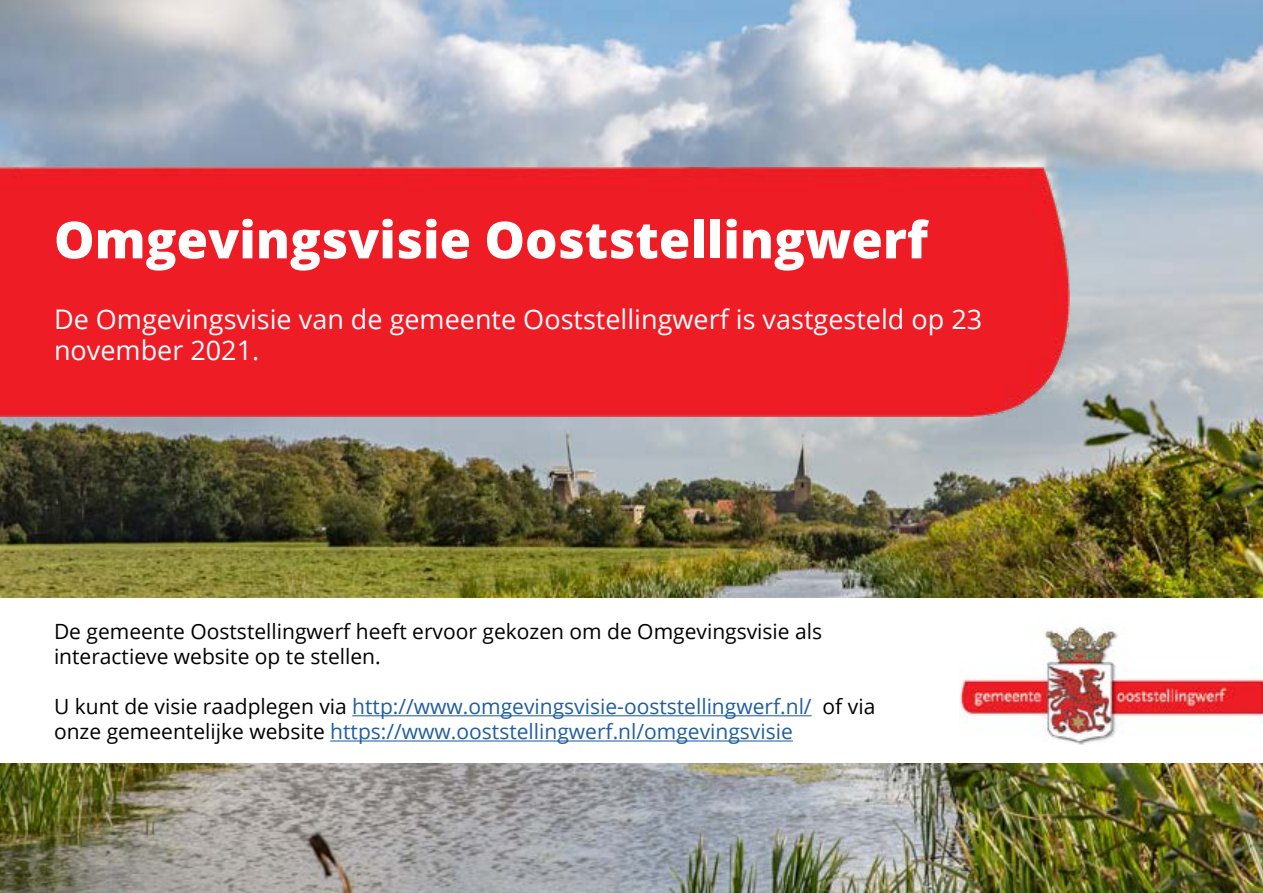
<style>
.page{position:relative;width:1263px;height:893px;background:#fff}
.page>*{position:absolute;margin:0;border:0;box-sizing:border-box;transform-origin:0 0}
.t1{font:800 51px "Open Sans";color:#fff}
.t2{font:27px/31.5px "Open Sans";color:#fff}
.t3{font:21px/25.2px "Open Sans";color:#215e9e}
.t4{font:21px/25.2px "Open Sans";color:#000}
.s1{color:#000}
</style>
<div class="page">
<img style="left:0;top:0;width:1263px;height:893px">
<div style="left:0;top:168px;width:1069px;height:248px;background:#ee1c25"></div>
<div style="left:0;top:599px;width:1263px;height:164px;background:#fff"></div>
<img style="left:959px;top:626px;width:304px;height:119px">
<hr style="left:352px;top:715px;width:460px;height:1px;background:#215e9e">
<hr style="left:330px;top:740px;width:463px;height:1px;background:#215e9e">
<h1 class="t1" style="left:54px;top:201px;width:875px">Omgevingsvisie Ooststellingwerf</h1>
<p class="t2" style="left:54px;top:303px;width:930px">De Omgevingsvisie van de gemeente Ooststellingwerf is vastgesteld op 23 november 2021.</p>
<p class="t4" style="left:54px;top:618px;width:770px">De gemeente Ooststellingwerf heeft ervoor gekozen om de Omgevingsvisie als interactieve website op te stellen.</p>
<p class="t3" style="left:54px;top:693px;width:823px"><span class="s1">U kunt de visie raadplegen via</span> http://www.omgevingsvisie-ooststellingwerf.nl/ <span class="s1">of via onze gemeentelijke website</span> https://www.ooststellingwerf.nl/omgevingsvisie</p>
</div>
